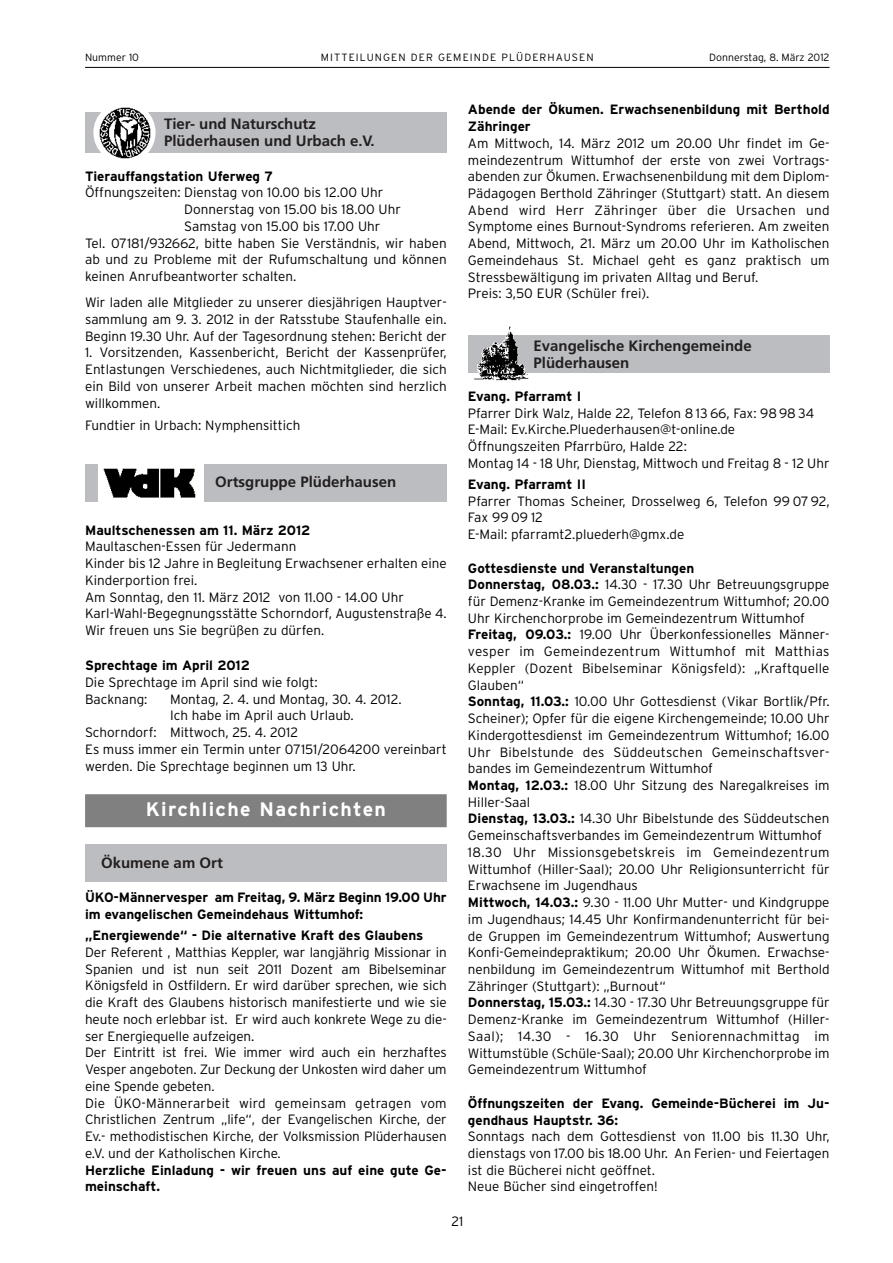
<style>
.page{position:relative;width:893px;height:1263px;background:#fff}
.page>*{position:absolute;margin:0;border:0;box-sizing:border-box;transform-origin:0 0}
.t1{font:700 19.5px "Interstate";letter-spacing:.07em;color:#fff}
.t2{font:700 15px/16.5px "Frutiger";color:#231f20}
.t3{font:300 13.5px/16.8px "Interstate";color:#000}
.t4{font:700 13.5px/16.8px "Interstate";color:#000}
.t5{font:300 10.5px "Interstate";letter-spacing:.105em;color:#000}
.t6{font:300 10.5px "Interstate";color:#000}
.s1{font-weight:700}
</style>
<div class="page">
<hr style="left:85px;top:67px;width:744px;height:1px;background:#000">
<div style="left:85px;top:794px;width:361px;height:33px;background:#808080"></div>
<div style="left:85px;top:844px;width:361px;height:38px;background:#bcbdc0"></div>
<div style="left:85px;top:465px;width:361px;height:37px;background:#bcbdc0"></div>
<div style="left:98px;top:462px;width:105px;height:44px;background:#fff"></div>
<img style="left:103px;top:468px;width:92px;height:30px">
<div style="left:85px;top:112px;width:361px;height:40px;background:#bcbdc0"></div>
<svg style="left:93px;top:115px;width:63px;height:44px"></svg>
<img style="left:99px;top:107px;width:52px;height:51px">
<div style="left:468px;top:336px;width:361px;height:37px;background:#bcbdc0"></div>
<img style="left:472px;top:326px;width:56px;height:55px">
<p class="t6" style="left:85px;top:53px;width:55px">Nummer 10</p>
<p class="t5" style="left:321px;top:53px;width:274px">MITTEILUNGEN DER GEMEINDE PLÜDERHAUSEN</p>
<p class="t6" style="left:709px;top:53px;width:122px">Donnerstag, 8. März 2012</p>
<p class="t2" style="left:164px;top:117px;width:212px">Tier- und Naturschutz<br>Plüderhausen und Urbach e.V.</p>
<p class="t4" style="left:85px;top:169px;width:189px">Tierauffangstation Uferweg 7</p>
<p class="t3" style="left:85px;top:185px;width:299px">Öffnungszeiten: Dienstag von 10.00 bis 12.00 Uhr</p>
<p class="t3" style="left:184px;top:202px;width:218px">Donnerstag von 15.00 bis 18.00 Uhr</p>
<p class="t3" style="left:184px;top:219px;width:197px">Samstag von 15.00 bis 17.00 Uhr</p>
<p class="t3" style="left:85px;top:236px;width:363px">Tel. 07181/932662, bitte haben Sie Verständnis, wir haben</p>
<p class="t3" style="left:85px;top:252px;width:363px">ab und zu Probleme mit der Rufumschaltung und können</p>
<p class="t3" style="left:85px;top:269px;width:213px">keinen Anrufbeantworter schalten.</p>
<p class="t3" style="left:85px;top:295px;width:363px;text-align:justify">Wir laden alle Mitglieder zu unserer diesjährigen Hauptver&shy;sammlung am 9. 3. 2012 in der Ratsstube Staufenhalle ein.<br>Beginn 19.30 Uhr. Auf der Tagesordnung stehen: Bericht der</p>
<p class="t3" style="left:85px;top:345px;width:363px;text-align:justify">1. Vorsitzenden, Kassenbericht, Bericht der Kassenprüfer, Entlastungen Verschiedenes, auch Nichtmitglieder, die sich ein Bild von unserer Arbeit machen möchten sind herzlich willkommen.</p>
<p class="t3" style="left:85px;top:418px;width:217px">Fundtier in Urbach: Nymphensittich</p>
<p class="t2" style="left:215px;top:475px;width:182px">Ortsgruppe Plüderhausen</p>
<p class="t4" style="left:85px;top:523px;width:227px">Maultschenessen am 11. März 2012</p>
<p class="t3" style="left:85px;top:539px;width:363px">Maultaschen-Essen für Jedermann<br>Kinder bis 12 Jahre in Begleitung Erwachsener erhalten eine Kinderportion frei.<br>Am Sonntag, den 11. März 2012 von 11.00 - 14.00 Uhr Karl-Wahl-Begegnungsstätte Schorndorf, Augustenstraße 4.<br>Wir freuen uns Sie begrüßen zu dürfen.</p>
<p class="t4" style="left:85px;top:658px;width:166px">Sprechtage im April 2012</p>
<p class="t3" style="left:85px;top:675px;width:234px">Die Sprechtage im April sind wie folgt:<br>Backnang:</p>
<p class="t3" style="left:170px;top:692px;width:233px">Montag, 2. 4. und Montag, 30. 4. 2012.</p>
<p class="t3" style="left:170px;top:708px;width:185px">Ich habe im April auch Urlaub.</p>
<p class="t3" style="left:85px;top:725px;width:215px">Schorndorf: Mittwoch, 25. 4. 2012</p>
<p class="t3" style="left:85px;top:742px;width:363px">Es muss immer ein Termin unter 07151/2064200 vereinbart</p>
<p class="t3" style="left:85px;top:759px;width:272px">werden. Die Sprechtage beginnen um 13 Uhr.</p>
<h1 class="t1" style="left:146px;top:802px;width:242px">Kirchliche Nachrichten</h1>
<p class="t2" style="left:101px;top:855px;width:123px">Ökumene am Ort</p>
<p class="t4" style="left:85px;top:890px;width:363px">ÜKO-Männervesper am Freitag, 9. März Beginn 19.00 Uhr im evangelischen Gemeindehaus Wittumhof:</p>
<p class="t4" style="left:85px;top:928px;width:340px">„Energiewende“ - Die alternative Kraft des Glaubens</p>
<p class="t3" style="left:85px;top:945px;width:363px">Der Referent , Matthias Keppler, war langjährig Missionar in Spanien und ist nun seit 2011 Dozent am Bibelseminar Königsfeld in Ostfildern. Er wird darüber sprechen, wie sich die Kraft des Glaubens historisch manifestierte und wie sie heute noch erlebbar ist. Er wird auch konkrete Wege zu die&shy;ser Energiequelle aufzeigen.<br>Der Eintritt ist frei. Wie immer wird auch ein herzhaftes Vesper angeboten. Zur Deckung der Unkosten wird daher um eine Spende gebeten.<br>Die ÜKO-Männerarbeit wird gemeinsam getragen vom Christlichen Zentrum „life“, der Evangelischen Kirche, der Ev.- methodistischen Kirche, der Volksmission Plüderhausen e.V. und der Katholischen Kirche.</p>
<p class="t4" style="left:85px;top:1163px;width:363px">Herzliche Einladung - wir freuen uns auf eine gute Ge&shy;meinschaft.</p>
<p class="t4" style="left:468px;top:102px;width:363px">Abende der Ökumen. Erwachsenenbildung mit Berthold<br>Zähringer</p>
<p class="t3" style="left:468px;top:136px;width:363px">Am Mittwoch, 14. März 2012 um 20.00 Uhr findet im Ge&shy;meindezentrum Wittumhof der erste von zwei Vortrags&shy;abenden zur Ökumen. Erwachsenenbildung mit dem Diplom-Pädagogen Berthold Zähringer (Stuttgart) statt. An diesem Abend wird Herr Zähringer über die Ursachen und Symptome eines Burnout-Syndroms referieren. Am zweiten Abend, Mittwoch, 21. März um 20.00 Uhr im Katholischen Gemeindehaus St. Michael geht es ganz praktisch um Stressbewältigung im privaten Alltag und Beruf.<br>Preis: 3,50 EUR (Schüler frei).</p>
<p class="t2" style="left:533px;top:339px;width:220px">Evangelische Kirchengemeinde<br>Plüderhausen</p>
<p class="t4" style="left:468px;top:389px;width:115px">Evang. Pfarramt I</p>
<p class="t3" style="left:468px;top:406px;width:363px">Pfarrer Dirk Walz, Halde 22, Telefon 8 13 66, Fax: 98 98 34<br>E-Mail: Ev.Kirche.Pluederhausen@t-online.de Öffnungszeiten Pfarrbüro, Halde 22:<br>Montag 14 - 18 Uhr, Dienstag, Mittwoch und Freitag 8 - 12 Uhr</p>
<p class="t4" style="left:468px;top:477px;width:119px">Evang. Pfarramt II</p>
<p class="t3" style="left:468px;top:494px;width:363px">Pfarrer Thomas Scheiner, Drosselweg 6, Telefon 99 07 92,<br>Fax 99 09 12<br>E-Mail: pfarramt2.pluederh@gmx.de</p>
<p class="t3" style="left:468px;top:560px;width:363px"><span class="s1">Gottesdienste und Veranstaltungen<br>Donnerstag, 08.03.:</span> 14.30 - 17.30 Uhr Betreuungsgruppe für Demenz-Kranke im Gemeindezentrum Wittumhof; 20.00<br>Uhr Kirchenchorprobe im Gemeindezentrum Wittumhof <span class="s1">Freitag, 09.03.:</span> 19.00 Uhr Überkonfessionelles Männer&shy;vesper im Gemeindezentrum Wittumhof mit Matthias Keppler (Dozent Bibelseminar Königsfeld): „Kraftquelle Glauben“<br><span class="s1">Sonntag, 11.03.:</span> 10.00 Uhr Gottesdienst (Vikar Bortlik/Pfr.<br>Scheiner); Opfer für die eigene Kirchengemeinde; 10.00 Uhr Kindergottesdienst im Gemeindezentrum Wittumhof; 16.00<br>Uhr Bibelstunde des Süddeutschen Gemeinschaftsver&shy;bandes im Gemeindezentrum Wittumhof<br><span class="s1">Montag, 12.03.:</span> 18.00 Uhr Sitzung des Naregalkreises im Hiller-Saal<br><span class="s1">Dienstag, 13.03.:</span> 14.30 Uhr Bibelstunde des Süddeutschen Gemeinschaftsverbandes im Gemeindezentrum Wittumhof 18.30 Uhr Missionsgebetskreis im Gemeindezentrum Wittumhof (Hiller-Saal); 20.00 Uhr Religionsunterricht für Erwachsene im Jugendhaus<br><span class="s1">Mittwoch, 14.03.:</span> 9.30 - 11.00 Uhr Mutter- und Kindgruppe im Jugendhaus; 14.45 Uhr Konfirmandenunterricht für bei&shy;de Gruppen im Gemeindezentrum Wittumhof; Auswertung Konfi-Gemeindepraktikum; 20.00 Uhr Ökumen. Erwachse&shy;nenbildung im Gemeindezentrum Wittumhof mit Berthold Zähringer (Stuttgart): „Burnout“<br><span class="s1">Donnerstag, 15.03.:</span> 14.30 - 17.30 Uhr Betreuungsgruppe für Demenz-Kranke im Gemeindezentrum Wittumhof (Hiller-Saal); 14.30 - 16.30 Uhr Seniorennachmittag im Wittumstüble (Schüle-Saal); 20.00 Uhr Kirchenchorprobe im Gemeindezentrum Wittumhof</p>
<p class="t4" style="left:468px;top:1096px;width:363px">Öffnungszeiten der Evang. Gemeinde-Bücherei im Ju&shy;gendhaus Hauptstr. 36:</p>
<p class="t3" style="left:468px;top:1129px;width:363px">Sonntags nach dem Gottesdienst von 11.00 bis 11.30 Uhr, dienstags von 17.00 bis 18.00 Uhr. An Ferien- und Feiertagen ist die Bücherei nicht geöffnet.<br>Neue Bücher sind eingetroffen!</p>
<p class="t3" style="left:451px;top:1214px;width:13px">21</p>
</div>
